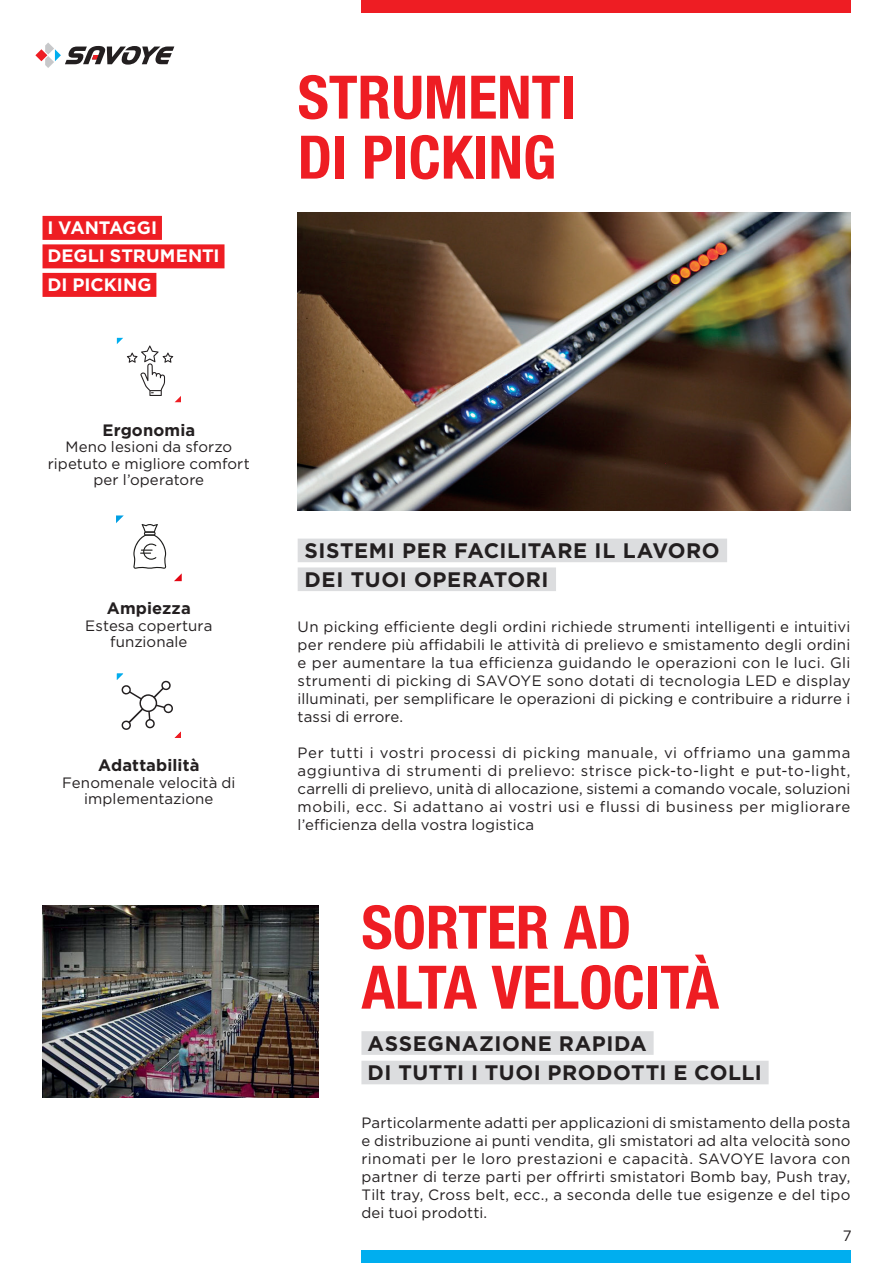
<style>
.page{position:relative;width:893px;height:1263px;background:#fff}
.page>*{position:absolute;margin:0;border:0;box-sizing:border-box;transform-origin:0 0}
.t1{font:700 condensed 60px/60px "Helvetica Neue LT Std";color:#ee1d23}
.t2{font:700 21px/28.8px "Gotham";letter-spacing:.025em;color:#231f20}
.t3{font:700 18px "Gotham";color:#fff}
.t4{font:700 16.5px "Gotham";letter-spacing:.005em;color:#231f20}
.t5{font:15px/18px "Gotham";letter-spacing:.005em;color:#231f20;text-align:justify}
</style>
<div class="page">
<img style="left:298px;top:213px;width:552px;height:297px">
<img style="left:43px;top:906px;width:276px;height:191px">
<svg style="left:35px;top:43px;width:139px;height:25px"></svg>
<div style="left:361px;top:0;width:489px;height:13px;background:#ee1d23"></div>
<div style="left:361px;top:1250px;width:489px;height:13px;background:#00aeef"></div>
<svg style="left:117px;top:338px;width:64px;height:64px"></svg>
<svg style="left:174px;top:573px;width:8px;height:8px"></svg>
<svg style="left:116px;top:515px;width:8px;height:8px"></svg>
<svg style="left:133px;top:524px;width:33px;height:45px"></svg>
<svg style="left:117px;top:673px;width:64px;height:65px"></svg>
<div style="left:43px;top:216px;width:119px;height:24px;background:#ee1d23"></div>
<div style="left:43px;top:244px;width:181px;height:24px;background:#ee1d23"></div>
<div style="left:43px;top:273px;width:113px;height:24px;background:#ee1d23"></div>
<div style="left:298px;top:539px;width:429px;height:23px;background:#dcdddf"></div>
<div style="left:298px;top:567px;width:258px;height:24px;background:#dcdddf"></div>
<div style="left:361px;top:1031px;width:293px;height:24px;background:#dcdddf"></div>
<div style="left:361px;top:1061px;width:408px;height:23px;background:#dcdddf"></div>
<p class="t3" style="left:47px;top:216px;width:111px">I VANTAGGI</p>
<p class="t3" style="left:47px;top:244px;width:174px">DEGLI STRUMENTI</p>
<p class="t3" style="left:47px;top:273px;width:106px">DI PICKING</p>
<p class="t1" style="left:298px;top:66px;width:280px">STRUMENTI</p>
<p class="t1" style="left:298px;top:126px;width:260px">DI PICKING</p>
<p class="t4" style="left:102px;top:419px;width:94px">Ergonomia</p>
<p class="t5" style="left:66px;top:438px;width:168px">Meno lesioni da sforzo</p>
<p class="t5" style="left:48px;top:454px;width:203px">ripetuto e migliore comfort</p>
<p class="t5" style="left:93px;top:471px;width:112px">per l’operatore</p>
<p class="t4" style="left:107px;top:597px;width:85px">Ampiezza</p>
<p class="t5" style="left:85px;top:616px;width:129px">Estesa copertura</p>
<p class="t5" style="left:110px;top:633px;width:79px">funzionale</p>
<p class="t4" style="left:98px;top:755px;width:103px">Adattabilità</p>
<p class="t5" style="left:62px;top:774px;width:175px;line-height:16.5px;text-align:center">Fenomenale velocità di implementazione</p>
<p class="t2" style="left:304px;top:536px;width:417px">SISTEMI PER FACILITARE IL LAVORO<br>DEI TUOI OPERATORI</p>
<p class="t5" style="left:298px;top:617px;width:554px">Un picking efficiente degli ordini richiede strumenti intelligenti e intuitivi per rendere più affidabili le attività di prelievo e smistamento degli ordini e per aumentare la tua efficienza guidando le operazioni con le luci. Gli strumenti di picking di SAVOYE sono dotati di tecnologia LED e display illuminati, per semplificare le operazioni di picking e contribuire a ridurre i tassi di errore.</p>
<p class="t5" style="left:298px;top:743px;width:554px">Per tutti i vostri processi di picking manuale, vi offriamo una gamma aggiuntiva di strumenti di prelievo: strisce pick-to-light e put-to-light, carrelli di prelievo, unità di allocazione, sistemi a comando vocale, soluzioni mobili, ecc. Si adattano ai vostri usi e flussi di business per migliorare l’efficienza della vostra logistica</p>
<p class="t1" style="left:361px;top:896px;width:359px">SORTER AD<br>ALTA VELOCITÀ</p>
<p class="t2" style="left:368px;top:1029px;width:281px">ASSEGNAZIONE RAPIDA</p>
<p class="t2" style="left:368px;top:1058px;width:396px">DI TUTTI I TUOI PRODOTTI E COLLI</p>
<p class="t5" style="left:361px;top:1113px;width:491px">Particolarmente adatti per applicazioni di smistamento della posta e distribuzione ai punti vendita, gli smistatori ad alta velocità sono rinomati per le loro prestazioni e capacità. SAVOYE lavora con partner di terze parti per offrirti smistatori Bomb bay, Push tray, Tilt tray, Cross belt, ecc., a seconda delle tue esigenze e del tipo dei tuoi prodotti.</p>
<p class="t5" style="left:843px;top:1226px;width:10px">7</p>
</div>
